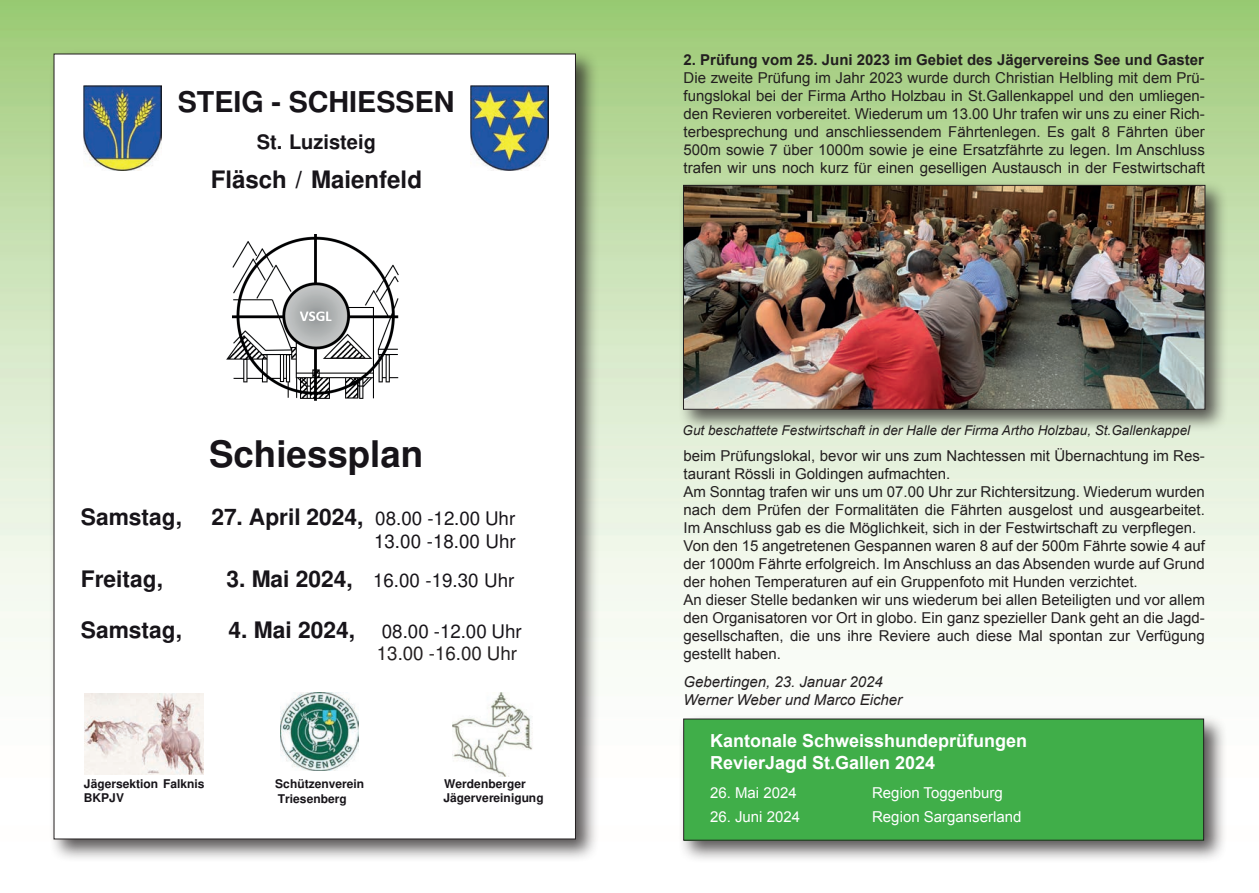
<style>
.page{position:relative;width:1259px;height:893px;background:#fff}
.page>*{position:absolute;margin:0;border:0;box-sizing:border-box;transform-origin:0 0}
.t1{font:700 36.75px "Helvetica";color:#171419}
.t2{font:700 28.65px "Helvetica";color:#171419}
.t3{font:700 24px "Helvetica";color:#171419}
.t4{font:700 22.8px "Helvetica";color:#171419}
.t5{font:700 20.1px "Helvetica";color:#171419}
.t6{font:18.75px/22.6px "Helvetica";color:#171419;text-align:right}
.t7{font:700 18px/21.6px "Arial";color:#fff}
.t8{font:15px/18px "Arial";color:#231f20;text-align:justify}
.t9{font:700 15px "Arial";color:#231f20}
.t10{font:15px "Arial";color:#fff}
.t11{font:italic 15px/18px "Arial";color:#231f20}
.t12{font:italic 13.5px "Arial";color:#231f20}
.t13{font:700 12px/14.1px "Helvetica";color:#171419}
.s1{font-weight:700;font-size:22.8px}
.s2{color:#231f20}
</style>
<div class="page">
<div style="left:48px;top:48px;width:551px;height:815px;background:#231f20;opacity:.75"></div>
<div style="left:54px;top:54px;width:521px;height:785px;background:#fff"></div>
<img style="left:84px;top:693px;width:119px;height:82px">
<img style="left:280px;top:693px;width:78px;height:78px">
<img style="left:452px;top:692px;width:81px;height:84px">
<img style="left:470px;top:86px;width:78px;height:84px">
<img style="left:84px;top:86px;width:77px;height:84px">
<img style="left:226px;top:234px;width:172px;height:167px">
<div style="left:678px;top:713px;width:549px;height:150px;background:#231f20;opacity:.75"></div>
<div style="left:683px;top:719px;width:520px;height:121px;background:#40ae49"></div>
<div style="left:683px;top:719px;width:521px;height:122px;border:1px solid #231f20"></div>
<div style="left:678px;top:180px;width:550px;height:253px;background:#231f20;opacity:.75"></div>
<img style="left:685px;top:187px;width:518px;height:221px">
<div style="left:683px;top:185px;width:522px;height:225px;border:1px solid #231f20"></div>
<h2 class="t2" style="left:178px;top:90px;width:278px">STEIG - SCHIESSEN</h2>
<h3 class="t5" style="left:257px;top:134px;width:121px">St. Luzisteig</h3>
<h3 class="t3" style="left:211px;top:170px;width:213px">Fläsch / Maienfeld</h3>
<h1 class="t1" style="left:209px;top:440px;width:216px">Schiessplan</h1>
<h3 class="t4" style="left:81px;top:508px;width:103px">Samstag,</h3>
<p class="t6" style="left:211px;top:508px;width:306px"><span class="s1">27. April 2024,</span> 08.00 -12.00 Uhr<br>13.00 -18.00 Uhr</p>
<h3 class="t4" style="left:81px;top:570px;width:84px">Freitag,</h3>
<p class="t6" style="left:226px;top:569px;width:289px"><span class="s1">3. Mai 2024,</span> 16.00 -19.30 Uhr</p>
<h3 class="t4" style="left:81px;top:621px;width:103px">Samstag,</h3>
<p class="t6" style="left:229px;top:620px;width:294px;line-height:22.2px"><span class="s1">4. Mai 2024,</span> 08.00 -12.00 Uhr<br><span class="s2">13.00 -16.00 Uhr</span></p>
<p class="t13" style="left:84px;top:778px;width:122px">Jägersektion Falknis<br>BKPJV</p>
<p class="t13" style="left:275px;top:778px;width:90px">Schützenverein<br>Triesenberg</p>
<p class="t13" style="left:443px;top:778px;width:102px">Werdenberger<br>Jägervereinigung</p>
<p class="t9" style="left:683px;top:50px;width:522px">2. Prüfung vom 25. Juni 2023 im Gebiet des Jägervereins See und Gaster</p>
<p class="t8" style="left:683px;top:69px;width:523px">Die zweite Prüfung im Jahr 2023 wurde durch Christian Helbling mit dem Prü&shy;fungslokal bei der Firma Artho Holzbau in St.Gallenkappel und den umliegen&shy;den Revieren vorbereitet. Wiederum um 13.00 Uhr trafen wir uns zu einer Rich&shy;terbesprechung und anschliessendem Fährtenlegen. Es galt 8 Fährten über 500m sowie 7 über 1000m sowie je eine Ersatzfährte zu legen. Im Anschluss trafen wir uns noch kurz für einen geselligen Austausch in der Festwirtschaft</p>
<p class="t12" style="left:682px;top:422px;width:509px">Gut beschattete Festwirtschaft in der Halle der Firma Artho Holzbau, St.Gallenkappel</p>
<p class="t8" style="left:683px;top:447px;width:523px;text-align:left">beim Prüfungslokal, bevor wir uns zum Nachtessen mit Übernachtung im Res&shy;taurant Rössli in Goldingen aufmachten.<br>Am Sonntag trafen wir uns um 07.00 Uhr zur Richtersitzung. Wiederum wurden nach dem Prüfen der Formalitäten die Fährten ausgelost und ausgearbeitet.<br>Im Anschluss gab es die Möglichkeit, sich in der Festwirtschaft zu verpflegen.<br>Von den 15 angetretenen Gespannen waren 8 auf der 500m Fährte sowie 4 auf der 1000m Fährte erfolgreich. Im Anschluss an das Absenden wurde auf Grund der hohen Temperaturen auf ein Gruppenfoto mit Hunden verzichtet.<br>An dieser Stelle bedanken wir uns wiederum bei allen Beteiligten und vor allem den Organisatoren vor Ort in globo. Ein ganz spezieller Dank geht an die Jagd&shy;gesellschaften, die uns ihre Reviere auch diese Mal spontan zur Verfügung gestellt haben.</p>
<p class="t11" style="left:683px;top:673px;width:220px">Gebertingen, 23. Januar 2024<br>Werner Weber und Marco Eicher</p>
<p class="t7" style="left:710px;top:731px;width:319px">Kantonale Schweisshundeprüfungen<br>RevierJagd St.Gallen 2024</p>
<p class="t10" style="left:710px;top:783px;width:88px">26. Mai 2024</p>
<p class="t10" style="left:872px;top:783px;width:132px">Region Toggenburg</p>
<p class="t10" style="left:710px;top:807px;width:92px">26. Juni 2024</p>
<p class="t10" style="left:872px;top:807px;width:151px">Region Sarganserland</p>
</div>
